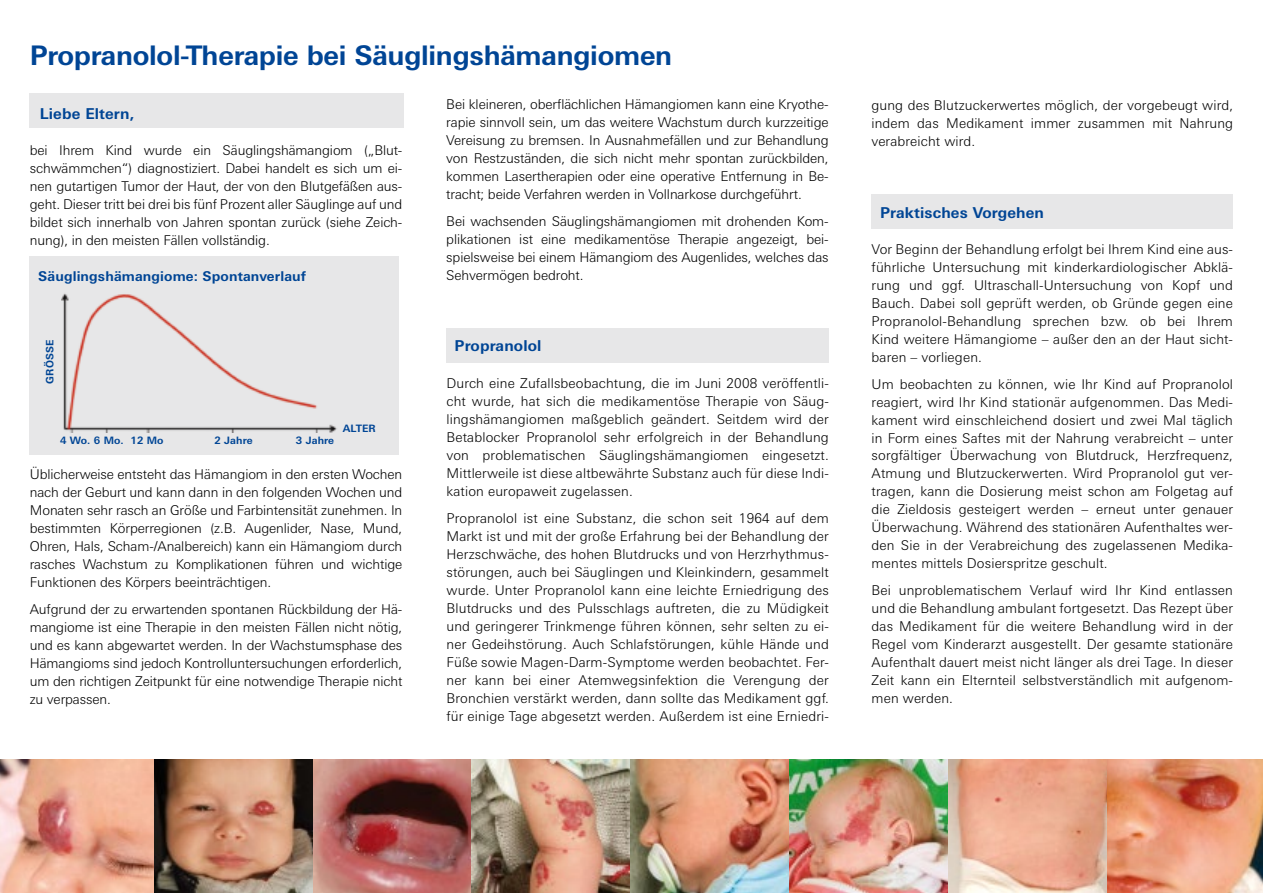
<style>
.page{position:relative;width:1263px;height:893px;background:#fff}
.page>*{position:absolute;margin:0;border:0;box-sizing:border-box;transform-origin:0 0}
.t1{font:700 27px "LT Univers Basic";letter-spacing:-.01em;color:#004595}
.t2{font:700 15px "LT Univers Basic";letter-spacing:.01em;color:#004595}
.t3{font:300 13.5px/18px "LT Univers Basic";letter-spacing:.01em;color:#000;text-align:justify}
.t4{font:700 13.5px "LT Univers Basic";letter-spacing:.01em;color:#004595}
.t5{font:700 10.2px "LT Univers Basic";letter-spacing:.01em;color:#004595}
</style>
<div class="page">
<div style="left:30px;top:256px;width:369px;height:199px;background:#e7e7e8"></div>
<div style="left:446px;top:328px;width:383px;height:34px;background:#e7e7e8"></div>
<div style="left:30px;top:94px;width:374px;height:34px;background:#e7e7e8"></div>
<div style="left:871px;top:195px;width:362px;height:34px;background:#e7e7e8"></div>
<img style="left:62px;top:293px;width:275px;height:140px">
<img style="left:0;top:760px;width:789px;height:133px">
<img style="left:789px;top:760px;width:474px;height:133px">
<h1 class="t1" style="left:30px;top:39px;width:644px">Propranolol-Therapie bei Säuglingshämangiomen</h1>
<p class="t2" style="left:40px;top:104px;width:96px">Liebe Eltern,</p>
<p class="t3" style="left:30px;top:141px;width:374px">bei Ihrem Kind wurde ein Säuglingshämangiom („Blut&shy;schwämmchen“) diagnostiziert. Dabei handelt es sich um ei&shy;nen gutartigen Tumor der Haut, der von den Blutgefäßen aus&shy;geht. Dieser tritt bei drei bis fünf Prozent aller Säuglinge auf und bildet sich innerhalb von Jahren spontan zurück (siehe Zeich&shy;nung), in den meisten Fällen vollständig.</p>
<p class="t4" style="left:38px;top:268px;width:269px">Säuglingshämangiome: Spontanverlauf</p>
<p class="t5" style="left:44px;top:384px;width:45px;rotate:-90deg">GRÖSSE</p>
<p class="t5" style="left:60px;top:434px;width:105px">4 Wo. 6 Mo. 12 Mo</p>
<p class="t5" style="left:214px;top:434px;width:40px">2 Jahre</p>
<p class="t5" style="left:296px;top:434px;width:40px">3 Jahre</p>
<p class="t5" style="left:343px;top:422px;width:35px">ALTER</p>
<p class="t3" style="left:30px;top:465px;width:374px">Üblicherweise entsteht das Hämangiom in den ersten Wochen nach der Geburt und kann dann in den folgenden Wochen und Monaten sehr rasch an Größe und Farbintensität zunehmen. In bestimmten Körperregionen (z.B. Augenlider, Nase, Mund, Ohren, Hals, Scham-/Analbereich) kann ein Hämangiom durch rasches Wachstum zu Komplikationen führen und wichtige Funktionen des Körpers beeinträchtigen.</p>
<p class="t3" style="left:30px;top:600px;width:374px">Aufgrund der zu erwartenden spontanen Rückbildung der Hä&shy;mangiome ist eine Therapie in den meisten Fällen nicht nötig, und es kann abgewartet werden. In der Wachstumsphase des Hämangioms sind jedoch Kontrolluntersuchungen erforderlich, um den richtigen Zeitpunkt für eine notwendige Therapie nicht zu verpassen.</p>
<p class="t3" style="left:446px;top:95px;width:384px">Bei kleineren, oberflächlichen Hämangiomen kann eine Kryothe&shy;rapie sinnvoll sein, um das weitere Wachstum durch kurzzeitige Vereisung zu bremsen. In Ausnahmefällen und zur Behandlung von Restzuständen, die sich nicht mehr spontan zurückbilden, kommen Lasertherapien oder eine operative Entfernung in Be&shy;tracht; beide Verfahren werden in Vollnarkose durchgeführt.</p>
<p class="t3" style="left:446px;top:212px;width:384px">Bei wachsenden Säuglingshämangiomen mit drohenden Kom&shy;plikationen ist eine medikamentöse Therapie angezeigt, bei&shy;spielsweise bei einem Hämangiom des Augenlides, welches das Sehvermögen bedroht.</p>
<p class="t2" style="left:455px;top:336px;width:88px">Propranolol</p>
<p class="t3" style="left:446px;top:375px;width:384px">Durch eine Zufallsbeobachtung, die im Juni 2008 veröffentli&shy;cht wurde, hat sich die medikamentöse Therapie von Säug&shy;lingshämangiomen maßgeblich geändert. Seitdem wird der Betablocker Propranolol sehr erfolgreich in der Behandlung von problematischen Säuglingshämangiomen eingesetzt.<br>Mittlerweile ist diese altbewährte Substanz auch für diese Indi&shy;kation europaweit zugelassen.</p>
<p class="t3" style="left:446px;top:510px;width:384px">Propranolol ist eine Substanz, die schon seit 1964 auf dem Markt ist und mit der große Erfahrung bei der Behandlung der Herzschwäche, des hohen Blutdrucks und von Herzrhythmus&shy;störungen, auch bei Säuglingen und Kleinkindern, gesammelt wurde. Unter Propranolol kann eine leichte Erniedrigung des Blutdrucks und des Pulsschlags auftreten, die zu Müdigkeit und geringerer Trinkmenge führen können, sehr selten zu ei&shy;ner Gedeihstörung. Auch Schlafstörungen, kühle Hände und Füße sowie Magen-Darm-Symptome werden beobachtet. Fer&shy;ner kann bei einer Atemwegsinfektion die Verengung der Bronchien verstärkt werden, dann sollte das Medikament ggf. für einige Tage abgesetzt werden. Außerdem ist eine Erniedri-</p>
<p class="t3" style="left:871px;top:96px;width:363px">gung des Blutzuckerwertes möglich, der vorgebeugt wird, indem das Medikament immer zusammen mit Nahrung verabreicht wird.</p>
<p class="t2" style="left:880px;top:203px;width:165px">Praktisches Vorgehen</p>
<p class="t3" style="left:871px;top:240px;width:363px">Vor Beginn der Behandlung erfolgt bei Ihrem Kind eine aus&shy;führliche Untersuchung mit kinderkardiologischer Abklä&shy;rung und ggf. Ultraschall-Untersuchung von Kopf und Bauch. Da bei soll geprüft werden, ob Gründe gegen eine Propranolol-Behandlung sprechen bzw. ob bei Ihrem Kind weitere Hämangiome – außer den an der Haut sicht&shy;baren – vorliegen.</p>
<p class="t3" style="left:871px;top:375px;width:363px">Um beobachten zu können, wie Ihr Kind auf Propranolol reagiert, wird Ihr Kind stationär aufgenommen. Das Medi&shy;kament wird einschleichend dosiert und zwei Mal täglich in Form eines Saftes mit der Nahrung verabreicht – unter sorgfältiger Überwachung von Blutdruck, Herzfrequenz, Atmung und Blutzuckerwerten. Wird Propranolol gut ver&shy;tragen, kann die Dosierung meist schon am Folgetag auf die Zieldosis gesteigert werden – erneut unter genauer Überwachung. Während des stationären Aufenthaltes wer&shy;den Sie in der Verabreichung des zugelassenen Medika&shy;mentes mittels Dosierspritze geschult.</p>
<p class="t3" style="left:871px;top:582px;width:363px">Bei unproblematischem Verlauf wird Ihr Kind entlassen und die Behandlung ambulant fortgesetzt. Das Rezept über das Medikament für die weitere Behandlung wird in der Regel vom Kinderarzt ausgestellt. Der gesamte stationäre Aufenthalt dauert meist nicht länger als drei Tage. In dieser Zeit kann ein Elternteil selbstverständlich mit aufgenom&shy;men werden.</p>
</div>
